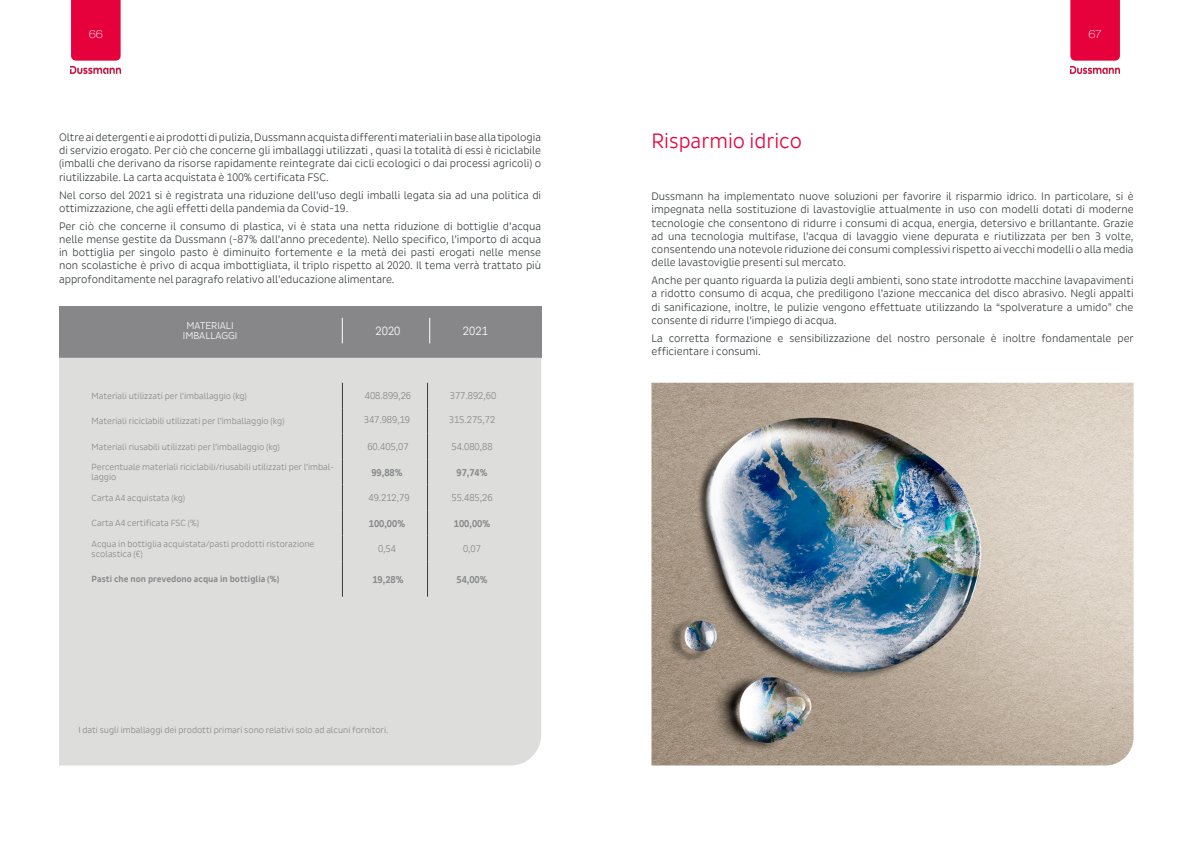
<style>
.page{position:relative;width:1191px;height:842px;background:#fff}
.page>*{position:absolute;margin:0;border:0;box-sizing:border-box;transform-origin:0 0}
.Titles_White{font:21px "Dussmann";color:#e6003c}
.Content___Left{font:12px "Dussmann";color:#fff}
.t1{font:11px/13.2px "Dussmann";color:#3a3e40;text-align:justify}
.t2{font:100 expanded 11px "Helvetica Neue LT Pro";color:#fff}
.Content___Left-2{font:10px "Dussmann";color:#86898a}
.Content___Left-3{font:700 10px "Dussmann";color:#86898a}
.Content___Left-4{font:10px "Dussmann";color:#fff}
.Content___Left-5{font:9px/10px "Dussmann";color:#86898a}
.Content___Left-6{font:700 9px "Dussmann";color:#86898a}
</style>
<div class="page">
<div style="left:71px;top:0;width:50px;height:61px;background:#e6003c"></div>
<div style="left:1070px;top:0;width:49px;height:61px;background:#e6003c"></div>
<img style="left:1070px;top:67px;width:49px;height:6px">
<img style="left:71px;top:67px;width:49px;height:6px">
<div style="left:59px;top:358px;width:482px;height:407px;background:#dddddb"></div>
<svg style="left:342px;top:383px;width:1px;height:178px"></svg>
<hr style="left:342px;top:561px;width:1px;height:36px;background:#3a3e40">
<svg style="left:427px;top:383px;width:1px;height:178px"></svg>
<hr style="left:427px;top:561px;width:1px;height:36px;background:#3a3e40">
<div style="left:59px;top:306px;width:482px;height:52px;background:#87878a"></div>
<img style="left:651px;top:383px;width:482px;height:382px">
<p class="t2" style="left:89px;top:28px;width:15px">66</p>
<p class="t2" style="left:1088px;top:28px;width:15px">67</p>
<p class="t1" style="left:59px;top:131px;width:483px">Oltre ai detergenti e ai prodotti di pulizia, Dussmann acquista differenti materiali in base alla tipologia di servizio erogato. Per ciò che concerne gli imballaggi utilizzati , quasi la totalità di essi è riciclabile (imballi che derivano da risorse rapidamente reintegrate dai cicli ecologici o dai processi agricoli) o riutilizzabile. La carta acquistata è 100% certificata FSC.</p>
<p class="t1" style="left:59px;top:188px;width:483px">Nel corso del 2021 si è registrata una riduzione dell’uso degli imballi legata sia ad una politica di ottimizzazione, che agli effetti della pandemia da Covid-19.</p>
<p class="t1" style="left:59px;top:219px;width:483px">Per ciò che concerne il consumo di plastica, vi è stata una netta riduzione di bottiglie d’acqua nelle mense gestite da Dussmann (-87% dall’anno precedente). Nello specifico, l’importo di acqua in bottiglia per singolo pasto è diminuito fortemente e la metà dei pasti erogati nelle mense non scolastiche è privo di acqua imbottigliata, il triplo rispetto al 2020. Il tema verrà trattato più approfonditamente nel paragrafo relativo all’educazione alimentare.</p>
<p class="Content___Left-4" style="left:186px;top:320px;width:49px">MATERIALI</p>
<p class="Content___Left-4" style="left:183px;top:330px;width:56px">IMBALLAGGI</p>
<p class="Content___Left" style="left:375px;top:324px;width:26px">2020</p>
<p class="Content___Left" style="left:463px;top:324px;width:26px">2021</p>
<p class="Content___Left-5" style="left:92px;top:391px;width:157px">Materiali utilizzati per l’imballaggio (kg)</p>
<p class="Content___Left-2" style="left:365px;top:390px;width:48px">408.899,26</p>
<p class="Content___Left-2" style="left:450px;top:390px;width:48px">377.892,60</p>
<p class="Content___Left-5" style="left:92px;top:416px;width:194px">Materiali riciclabili utilizzati per l’imballaggio (kg)</p>
<p class="Content___Left-2" style="left:364px;top:414px;width:48px">347.989,19</p>
<p class="Content___Left-2" style="left:449px;top:414px;width:48px">315.275,72</p>
<p class="Content___Left-5" style="left:92px;top:442px;width:190px">Materiali riusabili utilizzati per l’imballaggio (kg)</p>
<p class="Content___Left-2" style="left:367px;top:441px;width:43px">60.405,07</p>
<p class="Content___Left-2" style="left:451px;top:441px;width:43px">54.080,88</p>
<p class="Content___Left-5" style="left:92px;top:462px;width:244px">Percentuale materiali riciclabili/riusabili utilizzati per l’imbal&shy;laggio</p>
<p class="Content___Left-3" style="left:371px;top:467px;width:33px">99,88%</p>
<p class="Content___Left-3" style="left:456px;top:467px;width:33px">97,74%</p>
<p class="Content___Left-5" style="left:92px;top:493px;width:95px">Carta A4 acquistata (kg)</p>
<p class="Content___Left-2" style="left:368px;top:492px;width:43px">49.212,79</p>
<p class="Content___Left-2" style="left:451px;top:492px;width:43px">55.485,26</p>
<p class="Content___Left-5" style="left:92px;top:518px;width:109px">Carta A4 certificata FSC (%)</p>
<p class="Content___Left-3" style="left:369px;top:518px;width:38px">100,00%</p>
<p class="Content___Left-3" style="left:454px;top:518px;width:38px">100,00%</p>
<p class="Content___Left-5" style="left:92px;top:539px;width:224px">Acqua in bottiglia acquistata/pasti prodotti ristorazione scolastica (€)</p>
<p class="Content___Left-2" style="left:378px;top:543px;width:19px">0,54</p>
<p class="Content___Left-2" style="left:463px;top:543px;width:19px">0,07</p>
<p class="Content___Left-6" style="left:92px;top:574px;width:189px">Pasti che non prevedono acqua in bottiglia (%)</p>
<p class="Content___Left-3" style="left:372px;top:574px;width:33px">19,28%</p>
<p class="Content___Left-3" style="left:456px;top:574px;width:33px">54,00%</p>
<p class="Content___Left-5" style="left:78px;top:724px;width:311px">I dati sugli imballaggi dei prodotti primari sono relativi solo ad alcuni fornitori.</p>
<p class="Titles_White" style="left:651px;top:129px;width:152px">Risparmio idrico</p>
<p class="t1" style="left:651px;top:190px;width:483px">Dussmann ha implementato nuove soluzioni per favorire il risparmio idrico. In particolare, si è impegnata nella sostituzione di lavastoviglie attualmente in uso con modelli dotati di moderne tecnologie che consentono di ridurre i consumi di acqua, energia, detersivo e brillantante. Grazie ad una tecnologia multifase, l’acqua di lavaggio viene depurata e riutilizzata per ben 3 volte, consentendo una notevole riduzione dei consumi complessivi rispetto ai vecchi modelli o alla media delle lavastoviglie presenti sul mercato.</p>
<p class="t1" style="left:651px;top:274px;width:483px">Anche per quanto riguarda la pulizia degli ambienti, sono state introdotte macchine lavapavimenti a ridotto consumo di acqua, che prediligono l’azione meccanica del disco abrasivo. Negli appalti di sanificazione, inoltre, le pulizie vengono effettuate utilizzando la “spolverature a umido” che consente di ridurre l’impiego di acqua.</p>
<p class="t1" style="left:651px;top:332px;width:484px">La corretta formazione e sensibilizzazione del nostro personale è inoltre fondamentale per efficientare i consumi.</p>
</div>
